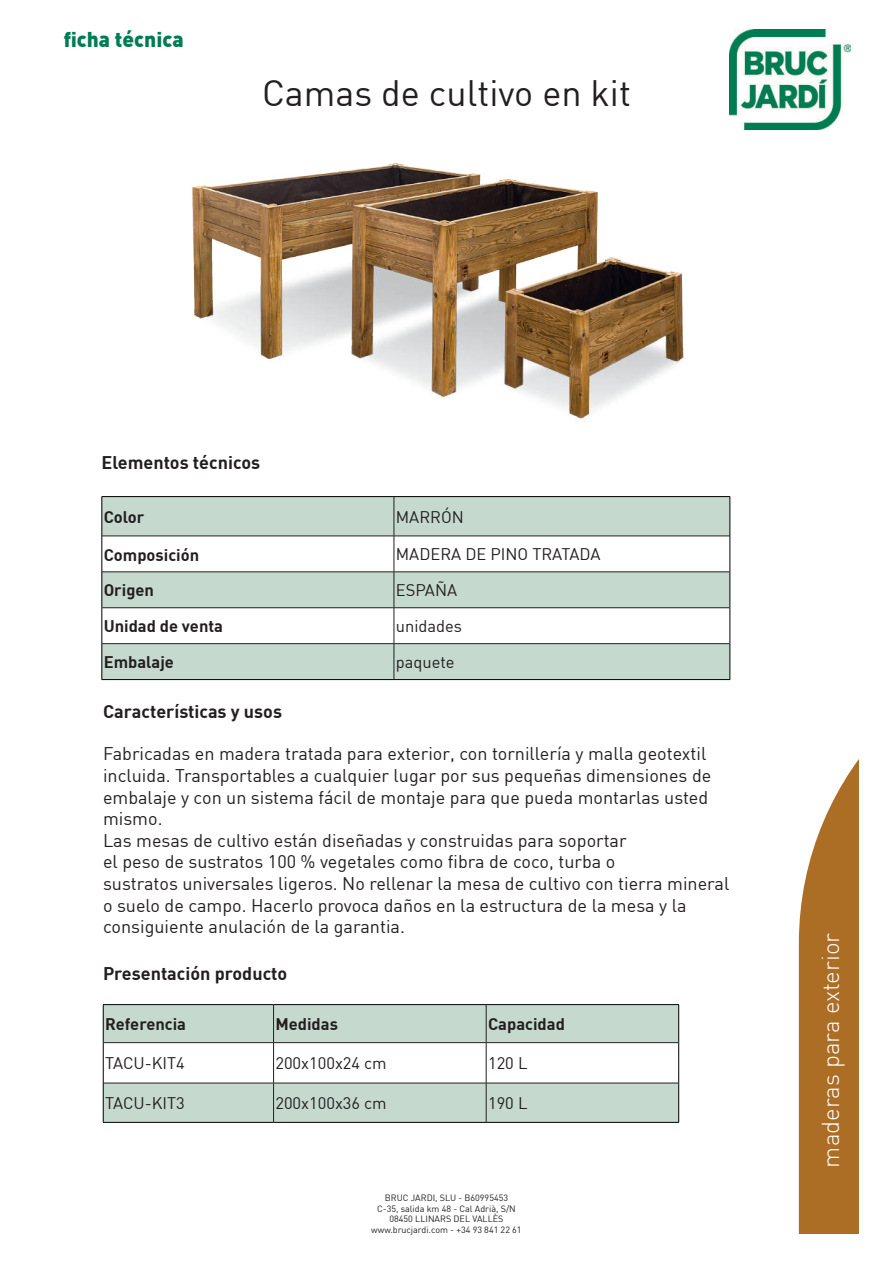
<style>
.page{position:relative;width:893px;height:1263px;background:#fff}
.page>*{position:absolute;margin:0;border:0;box-sizing:border-box;transform-origin:0 0}
.t1{font:36px "DIN";color:#231f20}
.t2{font:300 24px "DIN";color:#fff}
.t3{font:900 21px "DIN";color:#007c53}
.t4{font:18px/21.6px "DIN";color:#231f20}
.t5{font:700 18px "DIN";color:#231f20}
.t6{font:16.5px "DIN";color:#231f20}
.t7{font:700 16.5px "DIN";color:#231f20}
.t8{font:9px/10.8px "DIN";color:#231f20;text-align:center}
</style>
<div class="page">
<svg style="left:799px;top:760px;width:59px;height:473px;background:#b67f3f"></svg>
<img style="left:729px;top:30px;width:121px;height:100px">
<svg style="left:103px;top:497px;width:627px;height:182px;fill:#c6d9cf"></svg>
<hr style="left:102px;top:496px;width:292px;height:1px;background:#000">
<hr style="left:102px;top:497px;width:1px;height:39px;background:#000">
<hr style="left:394px;top:496px;width:336px;height:1px;background:#000">
<hr style="left:730px;top:497px;width:1px;height:39px;background:#000">
<hr style="left:102px;top:536px;width:1px;height:36px;background:#000">
<hr style="left:730px;top:536px;width:1px;height:36px;background:#000">
<hr style="left:102px;top:572px;width:1px;height:36px;background:#000">
<hr style="left:730px;top:572px;width:1px;height:36px;background:#000">
<hr style="left:102px;top:608px;width:1px;height:36px;background:#000">
<hr style="left:730px;top:608px;width:1px;height:36px;background:#000">
<hr style="left:102px;top:644px;width:1px;height:35px;background:#000">
<hr style="left:730px;top:644px;width:1px;height:35px;background:#000">
<hr style="left:102px;top:679px;width:292px;height:1px;background:#000">
<hr style="left:394px;top:679px;width:336px;height:1px;background:#000">
<hr style="left:394px;top:497px;width:1px;height:39px;background:#231f20">
<hr style="left:102px;top:536px;width:292px;height:1px;background:#231f20">
<hr style="left:394px;top:536px;width:336px;height:1px;background:#231f20">
<hr style="left:394px;top:536px;width:1px;height:36px;background:#231f20">
<hr style="left:102px;top:572px;width:292px;height:1px;background:#231f20">
<hr style="left:394px;top:572px;width:336px;height:1px;background:#231f20">
<hr style="left:394px;top:572px;width:1px;height:35px;background:#231f20">
<hr style="left:102px;top:607px;width:292px;height:1px;background:#231f20">
<hr style="left:394px;top:607px;width:336px;height:1px;background:#231f20">
<hr style="left:394px;top:608px;width:1px;height:35px;background:#231f20">
<hr style="left:102px;top:643px;width:292px;height:1px;background:#231f20">
<hr style="left:394px;top:643px;width:336px;height:1px;background:#231f20">
<hr style="left:394px;top:644px;width:1px;height:35px;background:#231f20">
<svg style="left:104px;top:1005px;width:574px;height:117px;fill:#c6d9cf"></svg>
<hr style="left:103px;top:1004px;width:171px;height:1px;background:#000">
<hr style="left:103px;top:1005px;width:1px;height:38px;background:#000">
<hr style="left:274px;top:1004px;width:212px;height:1px;background:#000">
<hr style="left:486px;top:1004px;width:193px;height:1px;background:#000">
<hr style="left:678px;top:1005px;width:1px;height:38px;background:#000">
<hr style="left:103px;top:1043px;width:1px;height:40px;background:#000">
<hr style="left:678px;top:1043px;width:1px;height:40px;background:#000">
<hr style="left:103px;top:1083px;width:1px;height:39px;background:#000">
<hr style="left:678px;top:1083px;width:1px;height:39px;background:#000">
<hr style="left:103px;top:1122px;width:171px;height:1px;background:#000">
<hr style="left:274px;top:1122px;width:212px;height:1px;background:#000">
<hr style="left:486px;top:1122px;width:193px;height:1px;background:#000">
<hr style="left:273px;top:1005px;width:1px;height:37px;background:#231f20">
<hr style="left:486px;top:1005px;width:1px;height:37px;background:#231f20">
<hr style="left:103px;top:1042px;width:171px;height:1px;background:#231f20">
<hr style="left:274px;top:1042px;width:212px;height:1px;background:#231f20">
<hr style="left:273px;top:1043px;width:1px;height:40px;background:#231f20">
<hr style="left:486px;top:1042px;width:192px;height:1px;background:#231f20">
<hr style="left:486px;top:1043px;width:1px;height:40px;background:#231f20">
<hr style="left:103px;top:1083px;width:171px;height:1px;background:#231f20">
<hr style="left:274px;top:1083px;width:212px;height:1px;background:#231f20">
<hr style="left:273px;top:1083px;width:1px;height:39px;background:#231f20">
<hr style="left:486px;top:1083px;width:192px;height:1px;background:#231f20">
<hr style="left:486px;top:1083px;width:1px;height:39px;background:#231f20">
<img style="left:192px;top:163px;width:492px;height:259px">
<p class="t3" style="left:64px;top:29px;width:121px">ficha técnica</p>
<h1 class="t1" style="left:262px;top:77px;width:370px">Camas de cultivo en kit</h1>
<p class="t5" style="left:102px;top:454px;width:160px">Elementos técnicos</p>
<p class="t7" style="left:104px;top:509px;width:42px">Color</p>
<p class="t6" style="left:396px;top:509px;width:69px">MARRÓN</p>
<p class="t7" style="left:104px;top:546px;width:97px">Composición</p>
<p class="t6" style="left:396px;top:547px;width:206px">MADERA DE PINO TRATADA</p>
<p class="t7" style="left:104px;top:582px;width:52px">Origen</p>
<p class="t6" style="left:396px;top:583px;width:63px">ESPAÑA</p>
<p class="t7" style="left:104px;top:618px;width:121px">Unidad de venta</p>
<p class="t6" style="left:396px;top:619px;width:68px">unidades</p>
<p class="t7" style="left:104px;top:654px;width:72px">Embalaje</p>
<p class="t6" style="left:396px;top:655px;width:60px">paquete</p>
<p class="t5" style="left:103px;top:702px;width:181px">Características y usos</p>
<p class="t4" style="left:103px;top:744px;width:628px">Fabricadas en madera tratada para exterior, con tornillería y malla geotextil incluida. Transportables a cualquier lugar por sus pequeñas dimensiones de embalaje y con un sistema fácil de montaje para que pueda montarlas usted mismo.<br>Las mesas de cultivo están diseñadas y construidas para soportar<br>el peso de sustratos 100 % vegetales como fibra de coco, turba o<br>sustratos universales ligeros. No rellenar la mesa de cultivo con tierra mineral o suelo de campo. Hacerlo provoca daños en la estructura de la mesa y la consiguiente anulación de la garantia.</p>
<p class="t5" style="left:103px;top:965px;width:186px">Presentación producto</p>
<p class="t7" style="left:105px;top:1016px;width:83px">Referencia</p>
<p class="t7" style="left:275px;top:1016px;width:64px">Medidas</p>
<p class="t7" style="left:488px;top:1016px;width:78px">Capacidad</p>
<p class="t6" style="left:105px;top:1056px;width:81px">TACU-KIT4</p>
<p class="t6" style="left:275px;top:1056px;width:113px">200x100x24 cm</p>
<p class="t6" style="left:488px;top:1056px;width:41px">120 L</p>
<p class="t6" style="left:105px;top:1096px;width:81px">TACU-KIT3</p>
<p class="t6" style="left:275px;top:1096px;width:113px">200x100x36 cm</p>
<p class="t6" style="left:488px;top:1096px;width:41px">190 L</p>
<p class="t8" style="left:371px;top:1193px;width:152px">BRUC JARDI, SLU - B60995453<br>C-35, salida km 48 - Cal Adrià, S/N<br>08450 LLINARS DEL VALLÈS www.brucjardi.com - +34 93 841 22 61</p>
<h2 class="t2" style="left:820px;top:1167px;width:236px;rotate:-90deg">maderas para exterior</h2>
</div>
